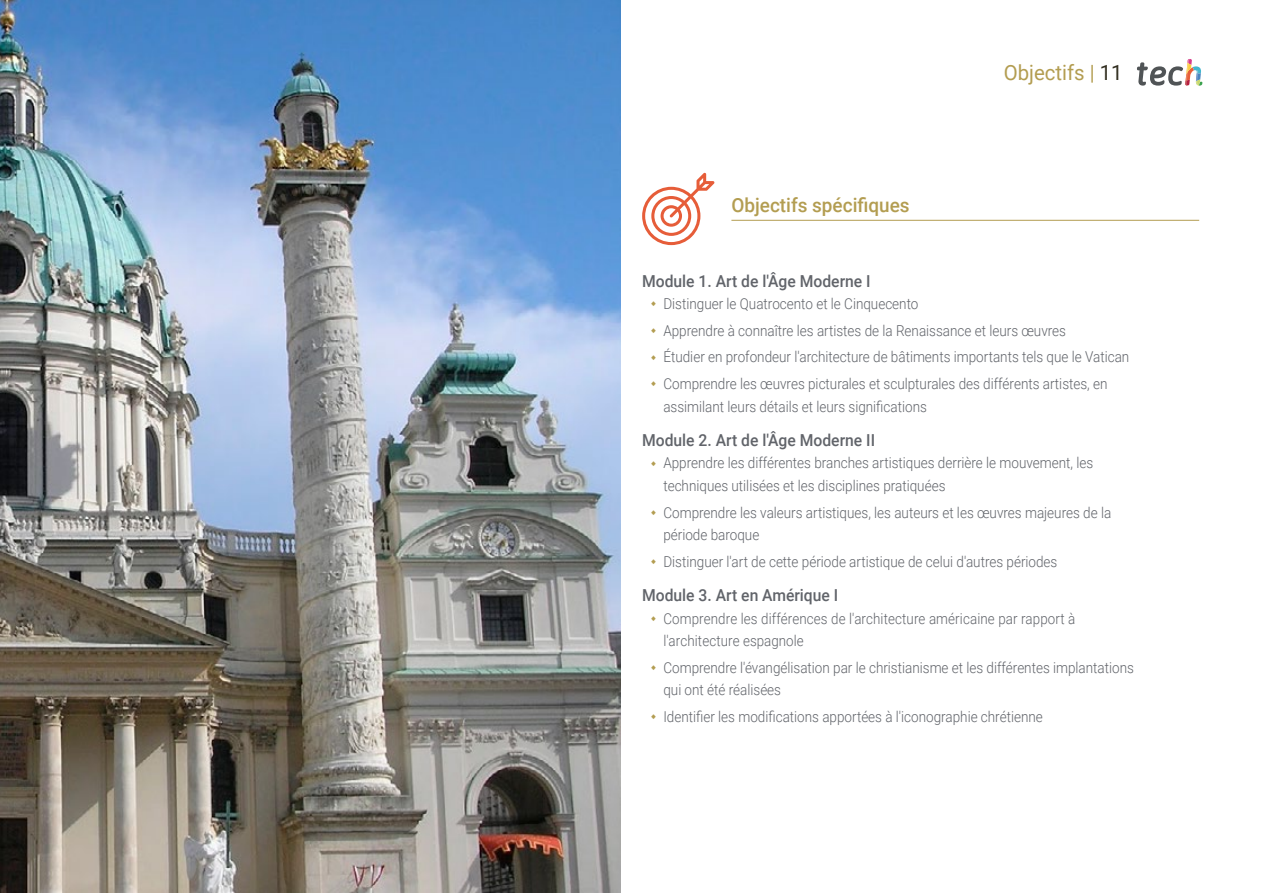
<style>
.page{position:relative;width:1263px;height:893px;background:#fff}
.page>*{position:absolute;margin:0;border:0;box-sizing:border-box;transform-origin:0 0}
.t1{font:21px "Roboto";color:#b39d51}
.t2{font:500 19.5px "Roboto";color:#b39d51}
.t3{font:500 16.5px "Roboto";color:#61646a;scale:.95 1}
.t4{font:300 15px/26.7px "Roboto";color:#61646a;scale:.9 1}
.t5{font:300 15px/22.5px "Roboto";color:#61646a;scale:.89 1}
.s1{color:#312e20}
</style>
<div class="page">
<hr style="left:731px;top:220px;width:468px;height:1px;background:#b39d51">
<svg style="left:642px;top:173px;width:72px;height:72px"></svg>
<img style="left:0;top:0;width:621px;height:893px">
<svg style="left:1137px;top:59px;width:65px;height:27px"></svg>
<h2 class="t2" style="left:731px;top:191px;width:180px">Objectifs spécifiques</h2>
<h1 class="t1" style="left:1004px;top:57px;width:120px">Objectifs | <span class="s1">11</span></h1>
<p class="t3" style="left:642px;top:269px;width:242px">Module 1. Art de l'Âge Moderne I</p>
<p class="t4" style="left:663px;top:290px;width:519px">Distinguer le Quatrocento et le Cinquecento<br>Apprendre à connaître les artistes de la Renaissance et leurs œuvres<br>Étudier en profondeur l'architecture de bâtiments importants tels que le Vatican Comprendre les œuvres picturales et sculpturales des différents artistes, en</p>
<p class="t4" style="left:663px;top:392px;width:294px">assimilant leurs détails et leurs significations</p>
<p class="t3" style="left:642px;top:429px;width:247px">Module 2. Art de l'Âge Moderne II</p>
<p class="t4" style="left:663px;top:451px;width:479px;line-height:22.5px">Apprendre les différentes branches artistiques derrière le mouvement, les techniques utilisées et les disciplines pratiquées</p>
<p class="t4" style="left:663px;top:500px;width:499px;line-height:22.5px">Comprendre les valeurs artistiques, les auteurs et les œuvres majeures de la période baroque</p>
<p class="t4" style="left:663px;top:548px;width:439px">Distinguer l'art de cette période artistique de celui d'autres périodes</p>
<p class="t3" style="left:642px;top:584px;width:208px">Module 3. Art en Amérique I</p>
<p class="t5" style="left:663px;top:606px;width:464px">Comprendre les différences de l'architecture américaine par rapport à l'architecture espagnole</p>
<p class="t4" style="left:663px;top:656px;width:524px;line-height:22.5px">Comprendre l'évangélisation par le christianisme et les différentes implantations qui ont été réalisées</p>
<p class="t4" style="left:663px;top:703px;width:423px">Identifier les modifications apportées à l'iconographie chrétienne</p>
</div>
